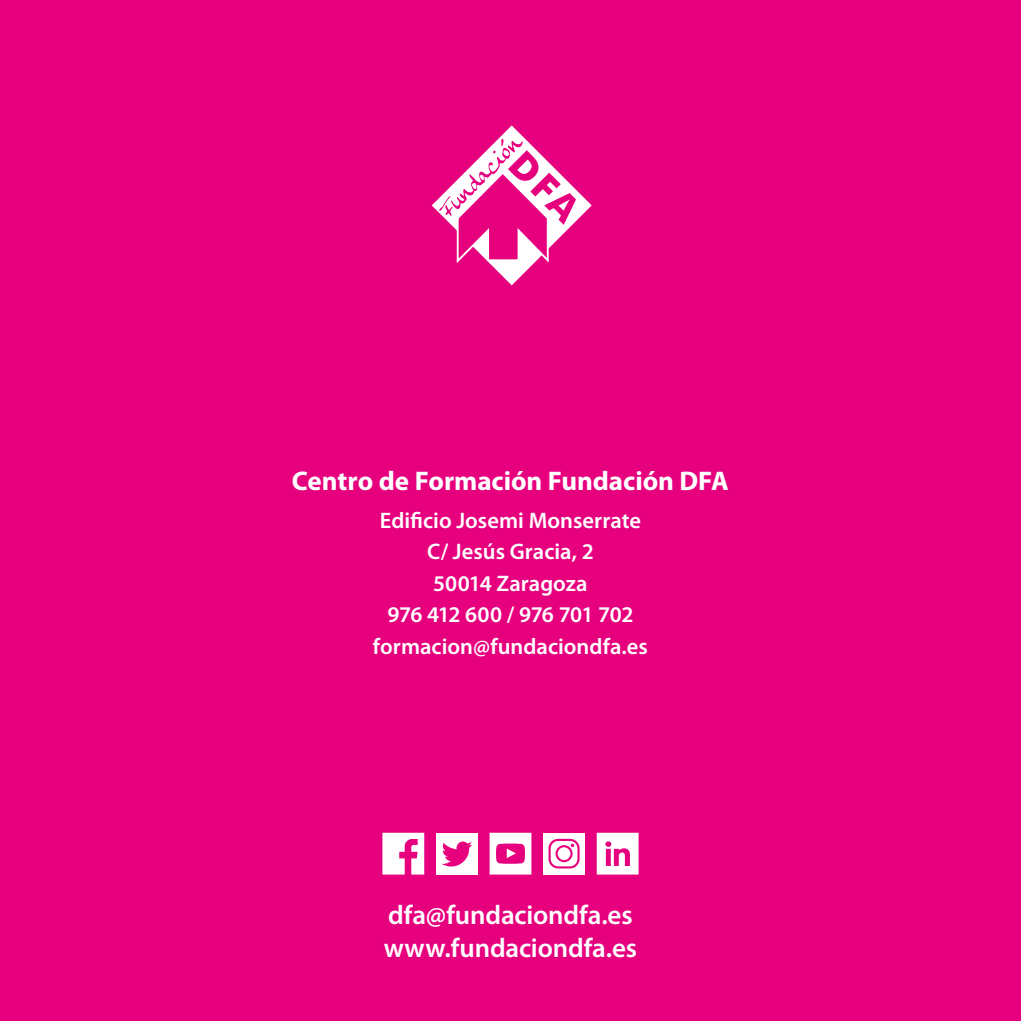
<style>
.page{position:relative;width:1021px;height:1021px;background:#fff}
.page>*{position:absolute;margin:0;border:0;box-sizing:border-box;transform-origin:0 0}
.t1{font:600 27px/33.8px "Myriad Pro";letter-spacing:-.005em;color:#fff}
.t2{font:700 27px "Myriad Pro";color:#fff}
.t3{font:600 22.5px/31.5px "Myriad Pro";color:#fff;text-align:center}
</style>
<div class="page">
<div style="left:0;top:0;width:1020px;height:1020px;background:#e6007e"></div>
<svg style="left:432px;top:125px;width:159px;height:160px"></svg>
<div style="left:543px;top:832px;width:42px;height:42px;background:#fff"></div>
<svg style="left:548px;top:838px;width:31px;height:30px"></svg>
<div style="left:436px;top:832px;width:42px;height:42px;background:#fff"></div>
<svg style="left:382px;top:832px;width:90px;height:43px"></svg>
<svg style="left:489px;top:832px;width:42px;height:42px"></svg>
<svg style="left:596px;top:832px;width:42px;height:42px;background:#f9cae4"></svg>
<p class="t2" style="left:292px;top:463px;width:438px">Centro de Formación Fundación DFA</p>
<p class="t3" style="left:373px;top:504px;width:276px">Edificio Josemi Monserrate<br>C/ Jesús Gracia, 2<br>50014 Zaragoza<br>976 412 600 / 976 701 702 formacion@fundaciondfa.es</p>
<p class="t1" style="left:384px;top:897px;width:255px">dfa@fundaciondfa.es www.fundaciondfa.es</p>
</div>
